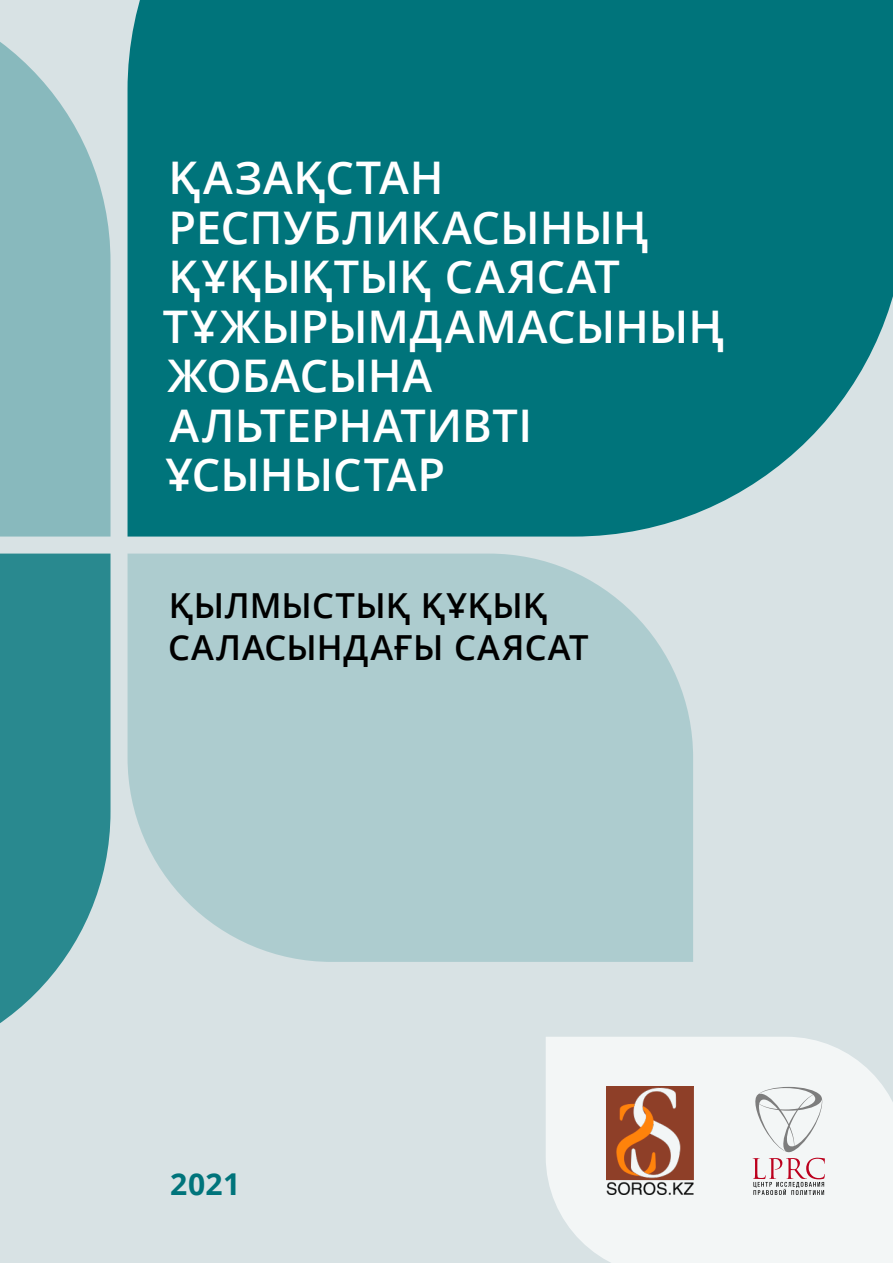
<style>
.page{position:relative;width:893px;height:1263px;background:#d8e2e4}
.page>*{position:absolute;margin:0;border:0;box-sizing:border-box;transform-origin:0 0}
.t1{font:600 45px/49.5px "Open Sans";color:#fff}
.t2{font:600 34.5px/42px "Open Sans";letter-spacing:.015em;color:#000}
.t3{font:700 30.15px "Open Sans";color:#00747b}
</style>
<div class="page">
<svg style="left:0;top:554px;width:111px;height:469px;background:#40959a"></svg>
<div style="left:546px;top:1037px;width:347px;height:226px;background:#f3f6f6"></div>
<svg style="left:128px;top:554px;width:565px;height:408px;background:#b0cdd0"></svg>
<div style="left:128px;top:0;width:765px;height:536px;background:#00747b"></div>
<svg style="left:0;top:42px;width:111px;height:494px;background:#92bec2"></svg>
<img style="left:606px;top:1087px;width:87px;height:108px">
<svg style="left:753px;top:1158px;width:72px;height:37px;background:#d6c1c4"></svg>
<svg style="left:753px;top:1087px;width:71px;height:65px;background:#e1e3e3"></svg>
<p class="t1" style="left:163px;top:152px;width:563px">ҚАЗАҚСТАН<br>РЕСПУБЛИКАСЫНЫҢ<br>ҚҰҚЫҚТЫҚ САЯСАТ<br>ТҰЖЫРЫМДАМАСЫНЫҢ<br>ЖОБАСЫНА<br>АЛЬТЕРНАТИВТІ<br>ҰСЫНЫСТАР</p>
<p class="t2" style="left:168px;top:584px;width:422px">ҚЫЛМЫСТЫҚ ҚҰҚЫҚ<br>САЛАСЫНДАҒЫ САЯСАТ</p>
<p class="t3" style="left:170px;top:1163px;width:72px">2021</p>
</div>
